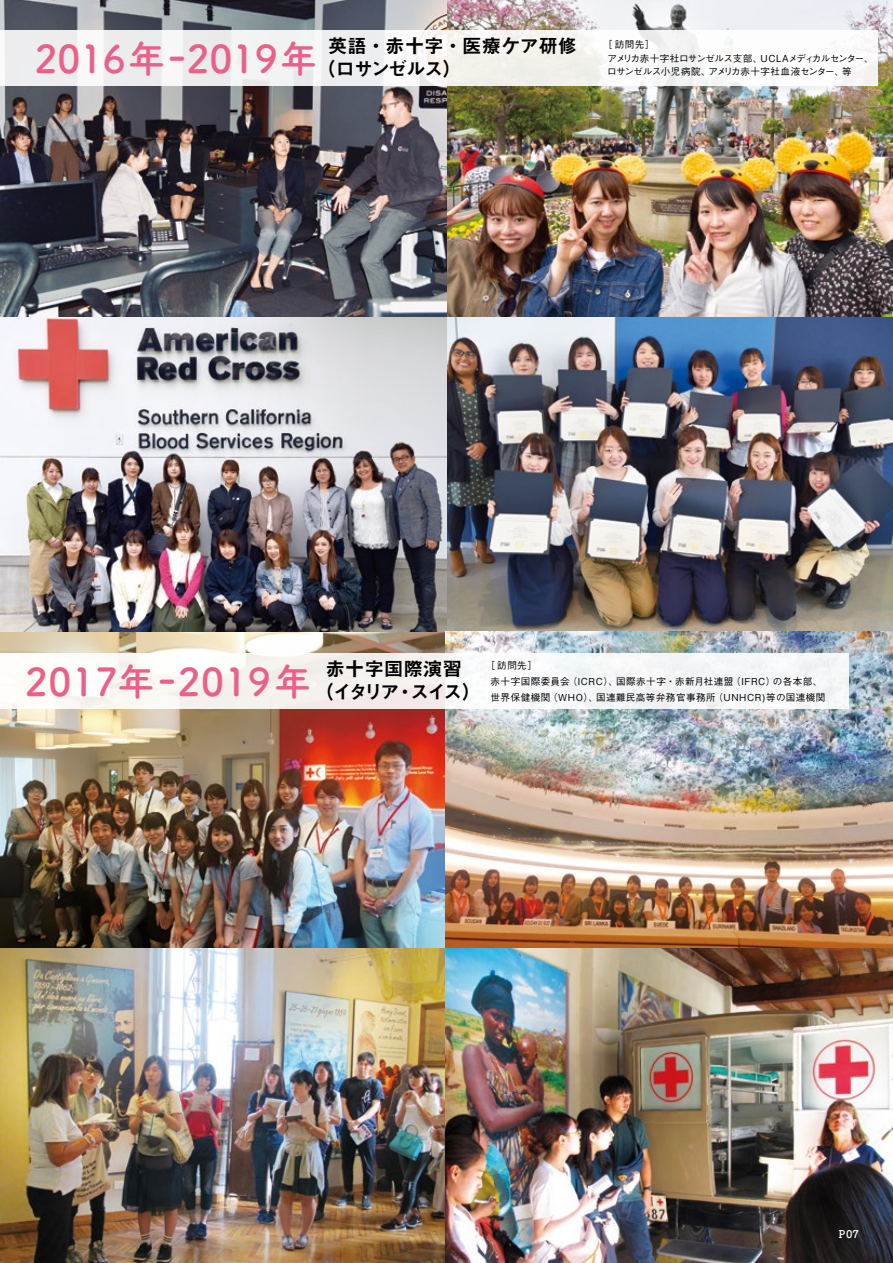
<style>
.page{position:relative;width:893px;height:1263px;background:#fff}
.page>*{position:absolute;margin:0;border:0;box-sizing:border-box;transform-origin:0 0}
.t1{font:700 38.25px "Tsuku A Rd Gothic";letter-spacing:-.01em;color:#ea6088}
.t2{font:700 38.25px "Tsuku A Rd Gothic";letter-spacing:.01em;color:#ea6088}
.t3{font:19.2px/23.4px "Midashi Go Pro MB31";letter-spacing:.005em;color:#000}
.t4{font:700 10.65px "Tsuku B Rd Gothic";color:#fff}
.t5{font:500 9.6px/15.9px "Gothic BBB Pro";letter-spacing:.05em;color:#000}
.t6{font:500 9.6px/13.8px "Gothic BBB Pro";letter-spacing:-.04em;color:#000}
</style>
<div class="page">
<img style="left:0;top:0;width:893px;height:1263px">
<div style="left:0;top:653px;width:849px;height:56px;background:linear-gradient(to right,#fbf7f3,#f3f5f7)"></div>
<div style="left:0;top:30px;width:877px;height:56px;background:#f3f3f3"></div>
<h1 class="t1" style="left:35px;top:28px;width:284px">2016年-2019年</h1>
<h2 class="t3" style="left:317px;top:31px;width:262px;text-indent:11px">英語・赤十字・医療ケア研修（ロサンゼルス）</h2>
<p class="t6" style="left:607px;top:36px;width:268px;text-indent:-4px">［訪問先］<br>アメリカ赤十字社ロサンゼルス支部、UCLAメディカルセンター、ロサンゼルス小児病院、アメリカ赤十字社血液センター、等</p>
<h1 class="t2" style="left:25px;top:651px;width:288px">2017年-2019年</h1>
<h2 class="t3" style="left:315px;top:655px;width:168px;text-align:center">赤十字国際演習<br>（イタリア・スイス）</h2>
<p class="t5" style="left:491px;top:656px;width:336px;text-indent:-5px">［訪問先］<br>赤十字国際委員会（ICRC）、国際赤十字・赤新月社連盟（IFRC）の各本部、世界保健機関（WHO）、国連難民高等弁務官事務所（UNHCR)等の国連機関</p>
<p class="t4" style="left:839px;top:1226px;width:22px">P07</p>
</div>
